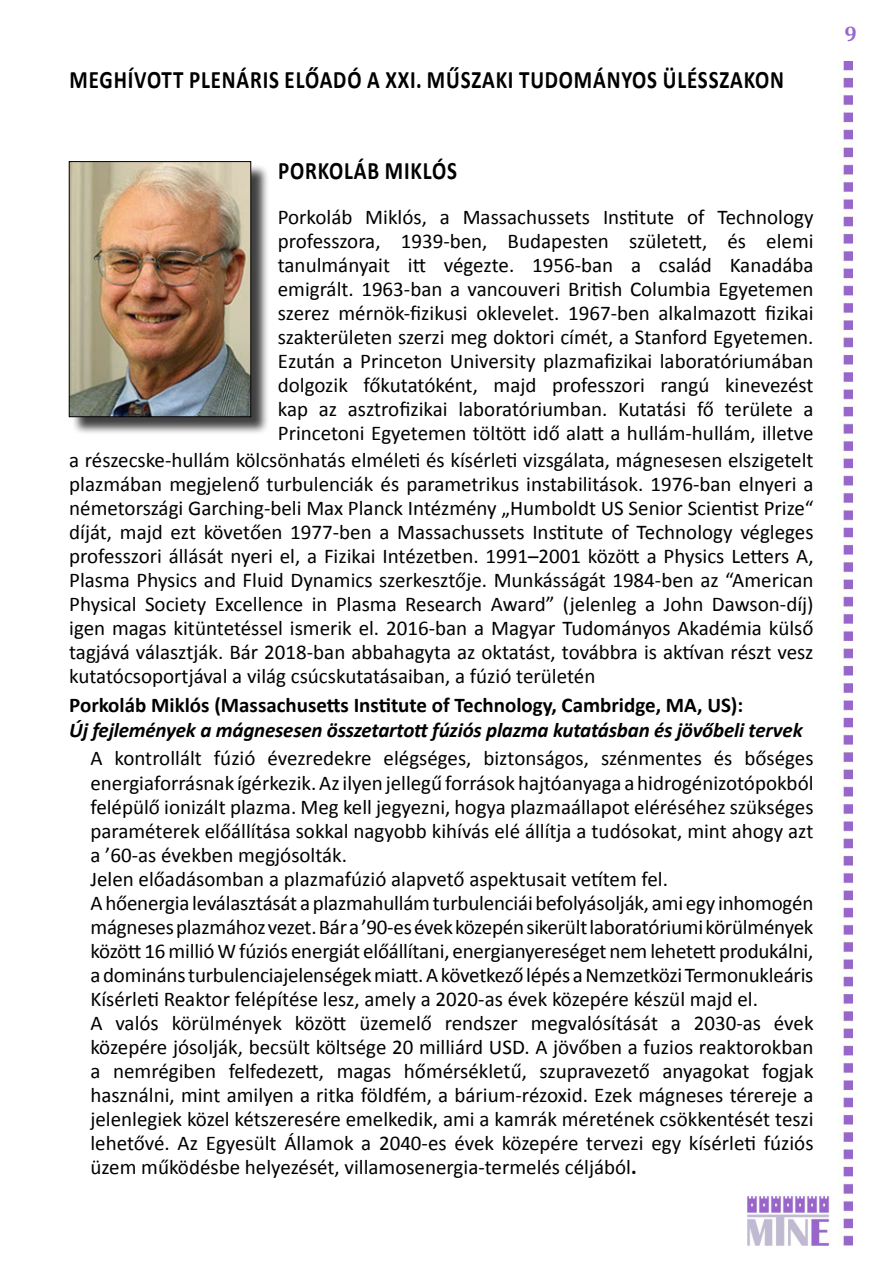
<style>
.page{position:relative;width:893px;height:1263px;background:#fff}
.page>*{position:absolute;margin:0;border:0;box-sizing:border-box;transform-origin:0 0}
.t1{font:700 25.2px "Calibri";letter-spacing:.04em;color:#000;scale:.83 1}
.t2{font:21px/24px "Calibri";color:#000;text-align:justify}
.t3{font:italic 700 21px "Calibri";letter-spacing:-.01em;color:#000}
.t4{font:700 21px "Calibri";color:#000}
.t5{font:700 21px "Cambria";color:#9966cb}
.s1{font-weight:700}
</style>
<div class="page">
<img style="left:748px;top:61px;width:104px;height:1185px">
<div style="left:71px;top:164px;width:199px;height:272px;background:#000;opacity:.75"></div>
<img style="left:71px;top:163px;width:178px;height:252px">
<div style="left:69px;top:161px;width:182px;height:256px;border:1px solid #000"></div>
<p class="t1" style="left:70px;top:63px;width:468px">MEGHÍVOTT PLENÁRIS ELŐADÓ A XXI. Műszaki</p>
<p class="t1" style="left:519px;top:63px;width:32px">Tudományos</p>
<p class="t1" style="left:663px;top:63px;width:33px">Ülésszakon</p>
<p class="t1" style="left:278px;top:154px;width:31px">Porkoláb</p>
<p class="t1" style="left:385px;top:154px;width:87px">Miklós</p>
<p class="t2" style="left:278px;top:205px;width:537px">Porkoláb Miklós, a Massachussets Institute of Technology professzora, 1939-ben, Budapesten született, és elemi tanulmányait itt végezte. 1956-ban a család Kanadába emigrált. 1963-ban a vancouveri British Columbia Egyetemen szerez mérnök-fizikusi oklevelet. 1967-ben alkalmazott fizikai szakterületen szerzi meg doktori címét, a Stanford Egyetemen.<br>Ezután a Princeton University plazmafizikai laboratóriumában dolgozik főkutatóként, majd professzori rangú kinevezést kap az asztrofizikai laboratóriumban. Kutatási fő területe a Princetoni Egyetemen töltött idő alatt a hullám-hullám, illetve</p>
<p class="t2" style="left:69px;top:448px;width:746px">a részecske-hullám kölcsönhatás elméleti és kísérleti vizsgálata, mágnesesen elszigetelt plazmában megjelenő turbulenciák és parametrikus instabilitások. 1976-ban elnyeri a németországi Garching-beli Max Planck Intézmény „Humboldt US Senior Scientist Prize“ díját, majd ezt követően 1977-ben a Massachussets Institute of Technology végleges professzori állását nyeri el, a Fizikai Intézetben. 1991–2001 között a Physics Letters A, Plasma Physics and Fluid Dynamics szerkesztője. Munkásságát 1984-ben az “American Physical Society Excellence in Plasma Research Award” (jelenleg a John Dawson-díj) igen magas kitüntetéssel ismerik el. 2016-ban a Magyar Tudományos Akadémia külső tagjává választják. Bár 2018-ban abbahagyta az oktatást, továbbra is aktívan részt vesz kutatócsoportjával a világ csúcskutatásaiban, a fúzió területén</p>
<p class="t4" style="left:69px;top:692px;width:676px">Porkoláb Miklós (Massachusetts Institute of Technology, Cambridge, MA, US):</p>
<p class="t3" style="left:69px;top:717px;width:735px">Új fejlemények a mágnesesen összetartott fúziós plazma kutatásban és jövőbeli tervek</p>
<p class="t2" style="left:90px;top:746px;width:725px;text-align:left">A kontrollált fúzió évezredekre elégséges, biztonságos, szénmentes és bőséges energiaforrásnak ígérkezik. Az ilyen jellegű források hajtóanyaga a hidrogénizotópokból felépülő ionizált plazma. Meg kell jegyezni, hogya plazmaállapot eléréséhez szükséges paraméterek előállítása sokkal nagyobb kihívás elé állítja a tudósokat, mint ahogy azt a ’60-as években megjósolták.<br>Jelen előadásomban a plazmafúzió alapvető aspektusait vetítem fel.<br>A hőenergia leválasztását a plazmahullám turbulenciái befolyásolják, ami egy inhomogén mágneses plazmához vezet. Bár a ’90-es évek közepén sikerült laboratóriumi körülmények között 16 millió W fúziós energiát előállítani, energianyereséget nem lehetett produkálni, a domináns turbulenciajelenségek miatt. A következő lépés a Nemzetközi Termonukleáris Kísérleti Reaktor felépítése lesz, amely a 2020-as évek közepére készül majd el.<br>A valós körülmények között üzemelő rendszer megvalósítását a 2030-as évek közepére jósolják, becsült költsége 20 milliárd USD. A jövőben a fuzios reaktorokban a nemrégiben felfedezett, magas hőmérsékletű, szupravezető anyagokat fogjak használni, mint amilyen a ritka földfém, a bárium-rézoxid. Ezek mágneses térereje a jelenlegiek közel kétszeresére emelkedik, ami a kamrák méretének csökkentését teszi lehetővé. Az Egyesült Államok a 2040-es évek közepére tervezi egy kísérleti fúziós üzem működésbe helyezését, villamosenergia-termelés céljából<span class="s1">.</span></p>
<p class="t5" style="left:844px;top:19px;width:14px">9</p>
</div>
